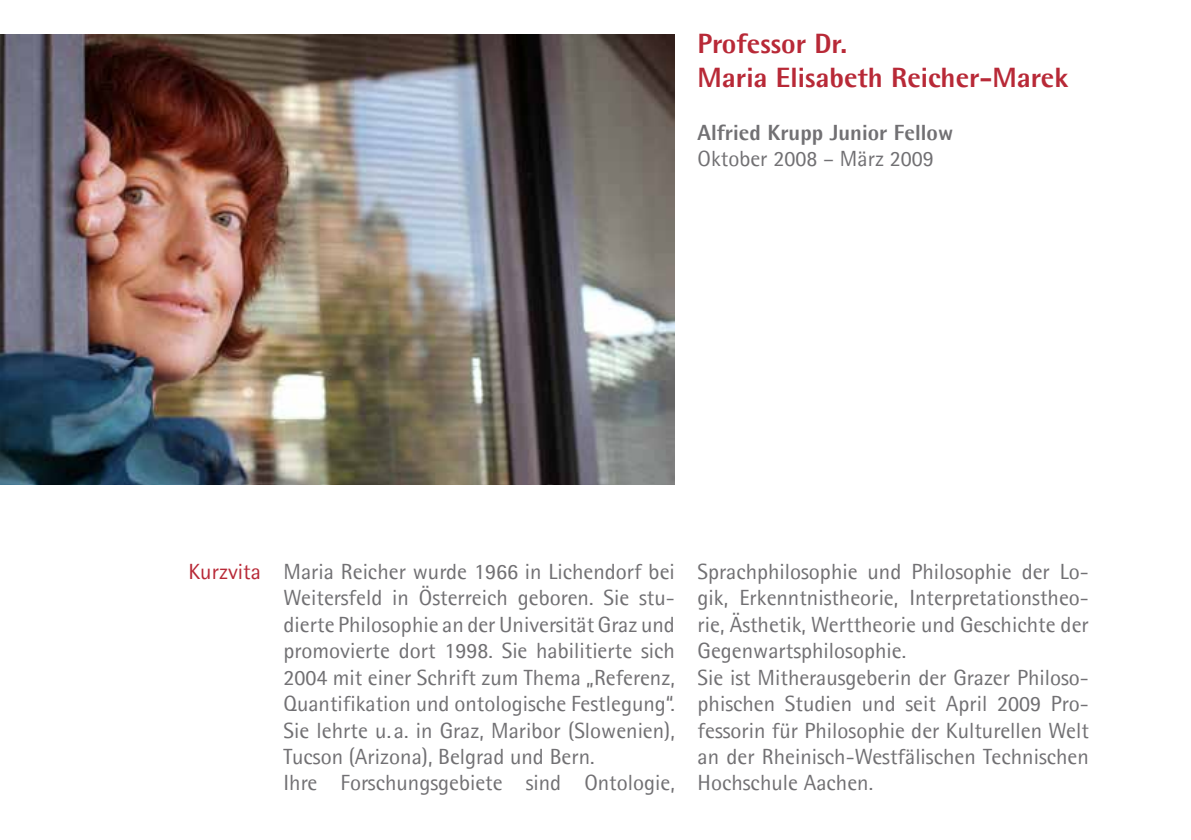
<style>
.page{position:relative;width:1191px;height:840px;background:#fff}
.page>*{position:absolute;margin:0;border:0;box-sizing:border-box;transform-origin:0 0}
.t1{font:800 28px/33.6px "Agfa Rotis Semisans";color:#b82937}
.t2{font:22px/26.4px "Agfa Rotis Semisans";color:#717073}
.t3{font:800 22px "Agfa Rotis Semisans";color:#717073}
.t4{font:22px "Agfa Rotis Semisans";color:#b82937}
</style>
<div class="page">
<img style="left:0;top:34px;width:675px;height:450px">
<p class="t1" style="left:697px;top:26px;width:372px">Professor Dr.<br>Maria Elisabeth Reicher-Marek</p>
<p class="t3" style="left:697px;top:118px;width:257px">Alfried Krupp Junior Fellow</p>
<p class="t2" style="left:697px;top:145px;width:238px">Oktober 2008 – März 2009</p>
<p class="t4" style="left:188px;top:558px;width:74px">Kurzvita</p>
<p class="t2" style="left:283px;top:558px;width:393px">Maria Reicher wurde 1966 in Lichendorf bei Weitersfeld in Österreich geboren. Sie stu&shy;dierte Philosophie an der Universität Graz und promovierte dort 1998. Sie habilitierte sich 2004 mit einer Schrift zum Thema „Referenz, Quantifikation und ontologische Festlegung“.<br>Sie lehrte u. a. in Graz, Maribor (Slowenien), Tucson (Arizona), Belgrad und Bern.<br>Ihre Forschungsgebiete sind Ontologie,</p>
<p class="t2" style="left:697px;top:558px;width:393px">Sprachphilosophie und Philosophie der Lo&shy;gik, Erkenntnistheorie, Interpretationstheo&shy;rie, Ästhetik, Werttheorie und Geschichte der Gegenwartsphilosophie.<br>Sie ist Mitherausgeberin der Grazer Philoso&shy;phischen Studien und seit April 2009 Pro&shy;fessorin für Philosophie der Kulturellen Welt an der Rheinisch-Westfälischen Technischen Hochschule Aachen.</p>
</div>
